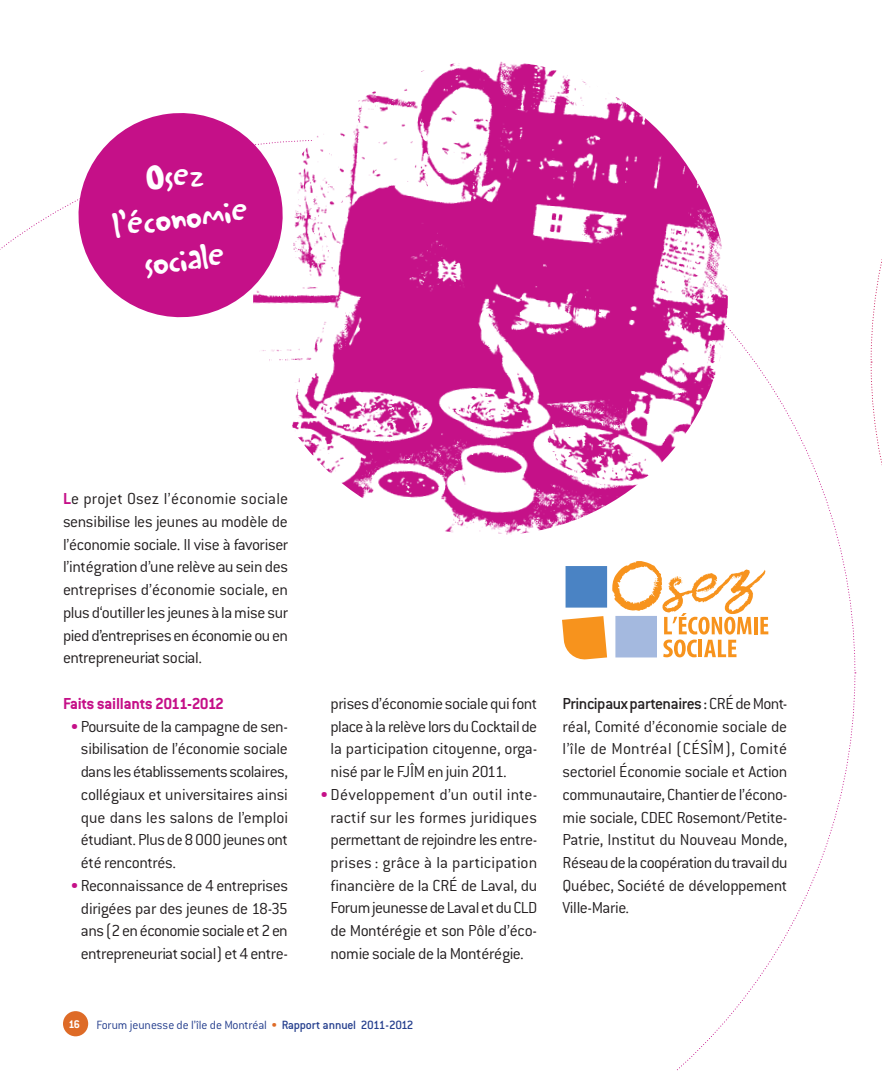
<style>
.page{position:relative;width:882px;height:1071px;background:#fff}
.page>*{position:absolute;margin:0;border:0;box-sizing:border-box;transform-origin:0 0}
.t1{font:38.5px/42px "Stanton ICG";color:#fff;text-align:center}
.t2{font:300 17.5px/22.8px "Conduit ITC";letter-spacing:-.015em;color:#231f20;text-align:justify}
.t3{font:700 17.5px "Conduit ITC";letter-spacing:-.035em;color:#c51088}
.t4{font:300 13.12px "Conduit ITC";color:#253f8e}
.s1{font-weight:700;color:#c51088}
.s2{color:#c51088}
.s3{font-weight:700;font-size:12.25px;color:#fff}
.s4{color:#de6b27}
.s5{font-weight:500}
</style>
<div class="page">
<svg style="left:870px;top:259px;width:12px;height:206px"></svg>
<svg style="left:63px;top:1011px;width:26px;height:26px"></svg>
<img style="left:261px;top:61px;width:474px;height:474px">
<svg style="left:562px;top:561px;width:206px;height:99px"></svg>
<svg style="left:72px;top:107px;width:217px;height:216px;fill:#c51088"></svg>
<h1 class="t1" style="left:105px;top:164px;width:137px;rotate:-7deg">Osez l’économie sociale</h1>
<p class="t2" style="left:63px;top:487px;width:227px"><span class="s1">L</span>e projet Osez l’économie sociale sensibilise les jeunes au modèle de l’économie sociale. Il vise à favoriser l’intégration d’une relève au sein des entreprises d’économie sociale, en plus d‘outiller les jeunes à la mise sur pied d’entreprises en économie ou en entrepreneuriat social.</p>
<p class="t3" style="left:63px;top:693px;width:163px">Faits saillants 2011-2012</p>
<p class="t2" style="left:81px;top:715px;width:209px;text-indent:-10px"><span class="s2">•</span> Poursuite de la campagne de sen&shy;sibilisation de l’économie sociale dans les établissements scolaires, collégiaux et universitaires ainsi que dans les salons de l’emploi étudiant. Plus de 8000 jeunes ont été rencontrés.</p>
<p class="t2" style="left:71px;top:874px;width:219px;text-align:center"><span class="s2">•</span> Reconnaissance de 4 entreprises dirigées par des jeunes de 18-35 ans (2 en économie sociale et 2 en entrepreneuriat social) et 4 entre-</p>
<p class="t2" style="left:331px;top:692px;width:208px">prises d’économie sociale qui font place à la relève lors du Cocktail de la participation citoyenne, orga&shy;nisé par le FJÎM en juin 2011.</p>
<p class="t2" style="left:321px;top:783px;width:218px;text-align:center"><span class="s2">•</span> Développement d’un outil inte&shy;ractif sur les formes juridiques permettant de rejoindre les entre&shy;prises : grâce à la participation financière de la CRÉ de Laval, du<br>Forum jeunesse de Laval et du CLD de Montérégie et son Pôle d’éco&shy;nomie sociale de la Montérégie.</p>
<p class="t4" style="left:69px;top:1018px;width:346px"><span class="s3">16</span> Forum jeunesse de l’île de Montréal <span class="s4">•</span> <span class="s5">Rapport annuel 2011-2012</span></p>
<p class="t2" style="left:563px;top:692px;width:227px"><span class="s5">Principaux partenaires:</span> CRÉ de Mont&shy;réal, Comité d’économie sociale de l’île de Montréal (CÉSÎM), Comité sectoriel Économie sociale et Action communautaire, Chantier de l’écono&shy;mie sociale, CDEC Rosemont/Petite-Patrie, Institut du Nouveau Monde, Réseau de la coopération du travail du Québec, Société de développement Ville-Marie.</p>
</div>
